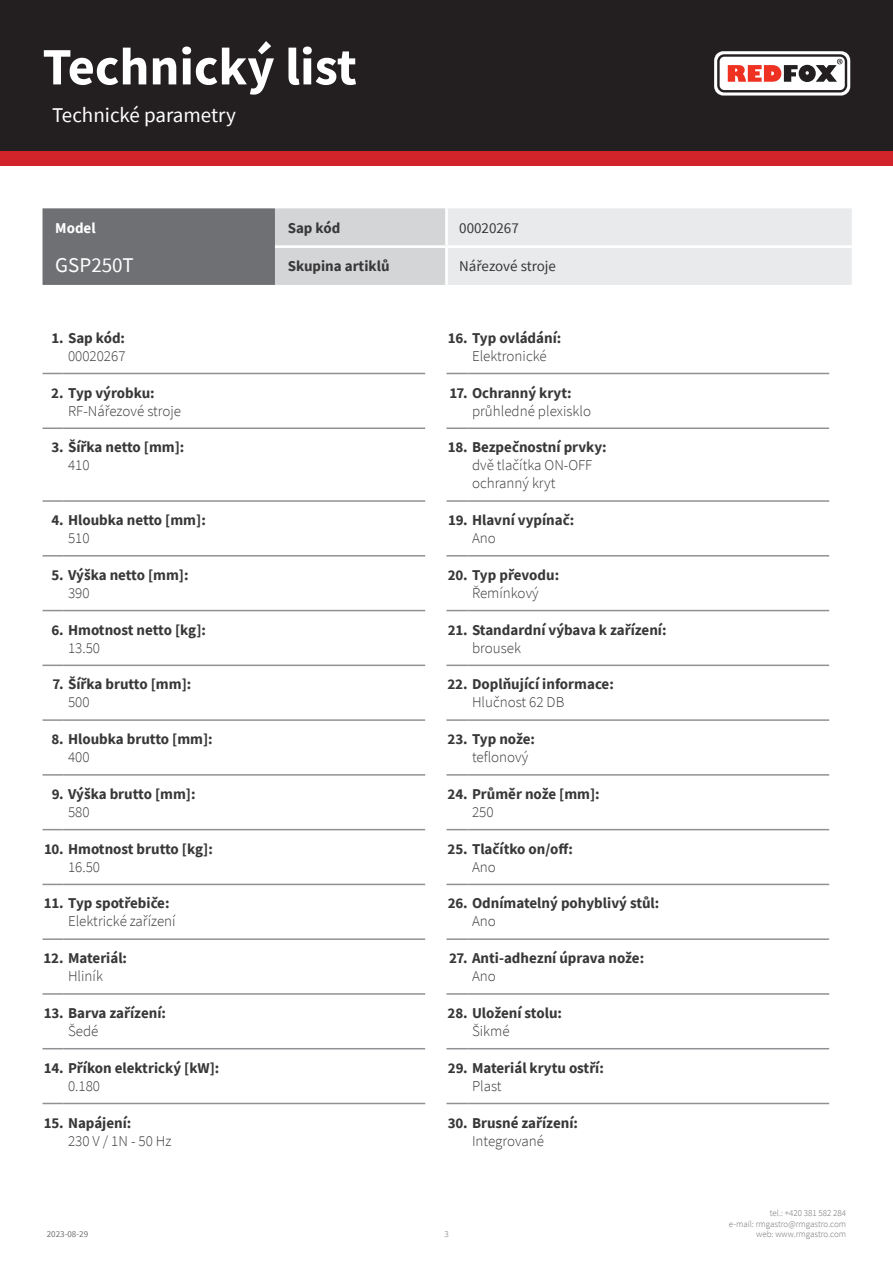
<style>
.page{position:relative;width:893px;height:1263px;background:#fff}
.page>*{position:absolute;margin:0;border:0;box-sizing:border-box;transform-origin:0 0}
.t1{font:700 52.5px "Source Sans Pro";color:#fff}
.kapitola{font:21px "Source Sans Pro";color:#fff}
.tabulka_-_headline{font:21px "Source Sans Pro";color:#fff}
.WebTechnicalNr{font:700 15px "Source Sans Pro";color:#383839}
.WebTechnicalValue{font:300 15px/18px "Source Sans Pro";color:#383839}
.tabulka_-_text{font:15px "Source Sans Pro";color:#383839}
.tabulka_-_text-2{font:700 15px "Source Sans Pro";color:#383839}
.tabulka_-_text-3{font:700 15px "Source Sans Pro";color:#fff}
.t2{font:300 9px/10.8px "Source Sans Pro";color:#6f7073;text-align:right}
.t3{font:9px "Source Sans Pro";color:#6f7073}
</style>
<div class="page">
<div style="left:0;top:0;width:893px;height:166px;background:#d1232a"></div>
<div style="left:0;top:0;width:893px;height:151px;background:#231f20"></div>
<svg style="left:714px;top:51px;width:136px;height:45px"></svg>
<hr style="left:64px;top:373px;width:361px;height:1px;background:#8f9194">
<hr style="left:64px;top:427px;width:361px;height:2px;background:#8f9194">
<hr style="left:64px;top:500px;width:361px;height:2px;background:#8f9194">
<hr style="left:64px;top:555px;width:361px;height:1px;background:#8f9194">
<hr style="left:64px;top:610px;width:361px;height:1px;background:#8f9194">
<hr style="left:64px;top:665px;width:361px;height:1px;background:#8f9194">
<hr style="left:64px;top:719px;width:361px;height:2px;background:#8f9194">
<hr style="left:64px;top:774px;width:361px;height:2px;background:#8f9194">
<hr style="left:64px;top:829px;width:361px;height:1px;background:#8f9194">
<hr style="left:64px;top:884px;width:361px;height:1px;background:#8f9194">
<hr style="left:64px;top:938px;width:361px;height:2px;background:#8f9194">
<hr style="left:64px;top:993px;width:361px;height:2px;background:#8f9194">
<hr style="left:64px;top:1048px;width:361px;height:1px;background:#8f9194">
<hr style="left:64px;top:1103px;width:361px;height:1px;background:#8f9194">
<hr style="left:468px;top:373px;width:361px;height:1px;background:#8f9194">
<hr style="left:468px;top:427px;width:361px;height:2px;background:#8f9194">
<hr style="left:468px;top:500px;width:361px;height:2px;background:#8f9194">
<hr style="left:468px;top:555px;width:361px;height:1px;background:#8f9194">
<hr style="left:468px;top:610px;width:361px;height:1px;background:#8f9194">
<hr style="left:468px;top:665px;width:361px;height:1px;background:#8f9194">
<hr style="left:468px;top:719px;width:361px;height:2px;background:#8f9194">
<hr style="left:468px;top:774px;width:361px;height:2px;background:#8f9194">
<hr style="left:468px;top:829px;width:361px;height:1px;background:#8f9194">
<hr style="left:468px;top:884px;width:361px;height:1px;background:#8f9194">
<hr style="left:468px;top:938px;width:361px;height:2px;background:#8f9194">
<hr style="left:468px;top:993px;width:361px;height:2px;background:#8f9194">
<hr style="left:468px;top:1048px;width:361px;height:1px;background:#8f9194">
<hr style="left:468px;top:1103px;width:361px;height:1px;background:#8f9194">
<svg style="left:446px;top:373px;width:22px;height:1px"></svg>
<hr style="left:446px;top:427px;width:22px;height:2px;background:#8f9194">
<hr style="left:446px;top:500px;width:22px;height:2px;background:#8f9194">
<svg style="left:446px;top:555px;width:22px;height:1px"></svg>
<svg style="left:446px;top:610px;width:22px;height:1px"></svg>
<svg style="left:446px;top:665px;width:22px;height:1px"></svg>
<hr style="left:446px;top:719px;width:22px;height:2px;background:#8f9194">
<hr style="left:446px;top:774px;width:22px;height:2px;background:#8f9194">
<svg style="left:446px;top:829px;width:22px;height:1px"></svg>
<svg style="left:446px;top:884px;width:22px;height:1px"></svg>
<hr style="left:446px;top:938px;width:22px;height:2px;background:#8f9194">
<hr style="left:446px;top:993px;width:22px;height:2px;background:#8f9194">
<svg style="left:446px;top:1048px;width:22px;height:1px"></svg>
<svg style="left:446px;top:1103px;width:22px;height:1px"></svg>
<svg style="left:43px;top:373px;width:21px;height:1px"></svg>
<hr style="left:43px;top:427px;width:21px;height:2px;background:#8f9194">
<hr style="left:43px;top:500px;width:21px;height:2px;background:#8f9194">
<svg style="left:43px;top:555px;width:21px;height:1px"></svg>
<svg style="left:43px;top:610px;width:21px;height:1px"></svg>
<svg style="left:43px;top:665px;width:21px;height:1px"></svg>
<hr style="left:43px;top:719px;width:21px;height:2px;background:#8f9194">
<hr style="left:43px;top:774px;width:21px;height:2px;background:#8f9194">
<svg style="left:43px;top:829px;width:21px;height:1px"></svg>
<svg style="left:43px;top:884px;width:21px;height:1px"></svg>
<hr style="left:43px;top:938px;width:21px;height:2px;background:#8f9194">
<hr style="left:43px;top:993px;width:21px;height:2px;background:#8f9194">
<svg style="left:43px;top:1048px;width:21px;height:1px"></svg>
<svg style="left:43px;top:1103px;width:21px;height:1px"></svg>
<svg style="left:43px;top:208px;width:809px;height:77px;background:#c0c1c3"></svg>
<hr style="left:445px;top:208px;width:3px;height:37px;background:#fff">
<hr style="left:275px;top:245px;width:171px;height:3px;background:#fff">
<hr style="left:446px;top:245px;width:406px;height:3px;background:#fff">
<hr style="left:445px;top:248px;width:3px;height:37px;background:#fff">
<h1 class="t1" style="left:43px;top:31px;width:316px">Technický list</h1>
<p class="kapitola" style="left:52px;top:101px;width:185px">Technické parametry</p>
<p class="tabulka_-_text-3" style="left:55px;top:218px;width:42px">Model</p>
<p class="tabulka_-_text-2" style="left:288px;top:218px;width:54px">Sap kód</p>
<p class="tabulka_-_text" style="left:459px;top:219px;width:61px">00020267</p>
<p class="tabulka_-_headline" style="left:55px;top:251px;width:80px">GSP250T</p>
<p class="tabulka_-_text-2" style="left:288px;top:256px;width:103px">Skupina artiklů</p>
<p class="tabulka_-_text" style="left:459px;top:257px;width:98px">Nářezové stroje</p>
<p class="WebTechnicalNr" style="left:51px;top:328px;width:75px">1. Sap kód:</p>
<p class="WebTechnicalValue" style="left:68px;top:347px;width:59px">00020267</p>
<p class="WebTechnicalNr" style="left:448px;top:328px;width:115px">16. Typ ovládání:</p>
<p class="WebTechnicalValue" style="left:472px;top:347px;width:76px">Elektronické</p>
<p class="WebTechnicalNr" style="left:51px;top:382px;width:105px">2. Typ výrobku:</p>
<p class="WebTechnicalValue" style="left:68px;top:401px;width:115px">RF-Nářezové stroje</p>
<p class="WebTechnicalNr" style="left:450px;top:382px;width:124px">17. Ochranný kryt:</p>
<p class="WebTechnicalValue" style="left:472px;top:401px;width:121px">průhledné plexisklo</p>
<p class="WebTechnicalNr" style="left:52px;top:437px;width:134px">3. Šířka netto [mm]:</p>
<p class="WebTechnicalValue" style="left:68px;top:456px;width:23px">410</p>
<p class="WebTechnicalNr" style="left:448px;top:437px;width:160px">18. Bezpečnostní prvky:</p>
<p class="WebTechnicalValue" style="left:472px;top:456px;width:122px">dvě tlačítka ON-OFF ochranný kryt</p>
<p class="WebTechnicalNr" style="left:51px;top:510px;width:156px">4. Hloubka netto [mm]:</p>
<p class="WebTechnicalValue" style="left:68px;top:529px;width:23px">510</p>
<p class="WebTechnicalNr" style="left:448px;top:510px;width:128px">19. Hlavní vypínač:</p>
<p class="WebTechnicalValue" style="left:472px;top:529px;width:25px">Ano</p>
<p class="WebTechnicalNr" style="left:52px;top:565px;width:139px">5. Výška netto [mm]:</p>
<p class="WebTechnicalValue" style="left:68px;top:584px;width:23px">390</p>
<p class="WebTechnicalNr" style="left:448px;top:565px;width:113px">20. Typ převodu:</p>
<p class="WebTechnicalValue" style="left:472px;top:584px;width:68px">Řemínkový</p>
<p class="WebTechnicalNr" style="left:51px;top:619px;width:156px">6. Hmotnost netto [kg]:</p>
<p class="WebTechnicalValue" style="left:68px;top:639px;width:34px">13.50</p>
<p class="WebTechnicalNr" style="left:448px;top:619px;width:220px">21. Standardní výbava k zařízení:</p>
<p class="WebTechnicalValue" style="left:472px;top:639px;width:50px">brousek</p>
<p class="WebTechnicalNr" style="left:53px;top:674px;width:140px">7. Šířka brutto [mm]:</p>
<p class="WebTechnicalValue" style="left:68px;top:693px;width:23px">500</p>
<p class="WebTechnicalNr" style="left:447px;top:674px;width:168px">22. Doplňující informace:</p>
<p class="WebTechnicalValue" style="left:472px;top:693px;width:94px">Hlučnost 62 DB</p>
<p class="WebTechnicalNr" style="left:51px;top:729px;width:163px">8. Hloubka brutto [mm]:</p>
<p class="WebTechnicalValue" style="left:68px;top:748px;width:23px">400</p>
<p class="WebTechnicalNr" style="left:448px;top:729px;width:89px">23. Typ nože:</p>
<p class="WebTechnicalValue" style="left:472px;top:748px;width:58px">teflonový</p>
<p class="WebTechnicalNr" style="left:52px;top:784px;width:145px">9. Výška brutto [mm]:</p>
<p class="WebTechnicalValue" style="left:68px;top:803px;width:23px">580</p>
<p class="WebTechnicalNr" style="left:448px;top:784px;width:154px">24. Průměr nože [mm]:</p>
<p class="WebTechnicalValue" style="left:472px;top:803px;width:23px">250</p>
<p class="WebTechnicalNr" style="left:44px;top:838px;width:170px">10. Hmotnost brutto [kg]:</p>
<p class="WebTechnicalValue" style="left:68px;top:858px;width:34px">16.50</p>
<p class="WebTechnicalNr" style="left:448px;top:838px;width:127px">25. Tlačítko on/off:</p>
<p class="WebTechnicalValue" style="left:472px;top:858px;width:25px">Ano</p>
<p class="WebTechnicalNr" style="left:44px;top:893px;width:127px">11. Typ spotřebiče:</p>
<p class="WebTechnicalValue" style="left:68px;top:912px;width:109px">Elektrické zařízení</p>
<p class="WebTechnicalNr" style="left:448px;top:893px;width:213px">26. Odnímatelný pohyblivý stůl:</p>
<p class="WebTechnicalValue" style="left:472px;top:912px;width:25px">Ano</p>
<p class="WebTechnicalNr" style="left:44px;top:948px;width:85px">12. Materiál:</p>
<p class="WebTechnicalValue" style="left:68px;top:967px;width:36px">Hliník</p>
<p class="WebTechnicalNr" style="left:449px;top:948px;width:197px">27. Anti-adhezní úprava nože:</p>
<p class="WebTechnicalValue" style="left:472px;top:967px;width:25px">Ano</p>
<p class="WebTechnicalNr" style="left:44px;top:1003px;width:124px">13. Barva zařízení:</p>
<p class="WebTechnicalValue" style="left:68px;top:1022px;width:32px">Šedé</p>
<p class="WebTechnicalNr" style="left:448px;top:1003px;width:116px">28. Uložení stolu:</p>
<p class="WebTechnicalValue" style="left:472px;top:1022px;width:39px">Šikmé</p>
<p class="WebTechnicalNr" style="left:44px;top:1057px;width:177px">14. Příkon elektrický [kW]:</p>
<p class="WebTechnicalValue" style="left:68px;top:1077px;width:34px">0.180</p>
<p class="WebTechnicalNr" style="left:448px;top:1057px;width:157px">29. Materiál krytu ostří:</p>
<p class="WebTechnicalValue" style="left:472px;top:1077px;width:31px">Plast</p>
<p class="WebTechnicalNr" style="left:44px;top:1112px;width:89px">15. Napájení:</p>
<p class="WebTechnicalValue" style="left:68px;top:1131px;width:105px">230 V / 1N - 50 Hz</p>
<p class="WebTechnicalNr" style="left:448px;top:1112px;width:132px">30. Brusné zařízení:</p>
<p class="WebTechnicalValue" style="left:472px;top:1131px;width:73px">Integrované</p>
<p class="t3" style="left:47px;top:1229px;width:43px">2023-08-29</p>
<p class="t2" style="left:444px;top:1229px;width:6px">3</p>
<p class="t2" style="left:729px;top:1207px;width:119px">tel.: +420 381 582 284<br>e-mail: rmgastro@rmgastro.com web: www.rmgastro.com</p>
</div>
